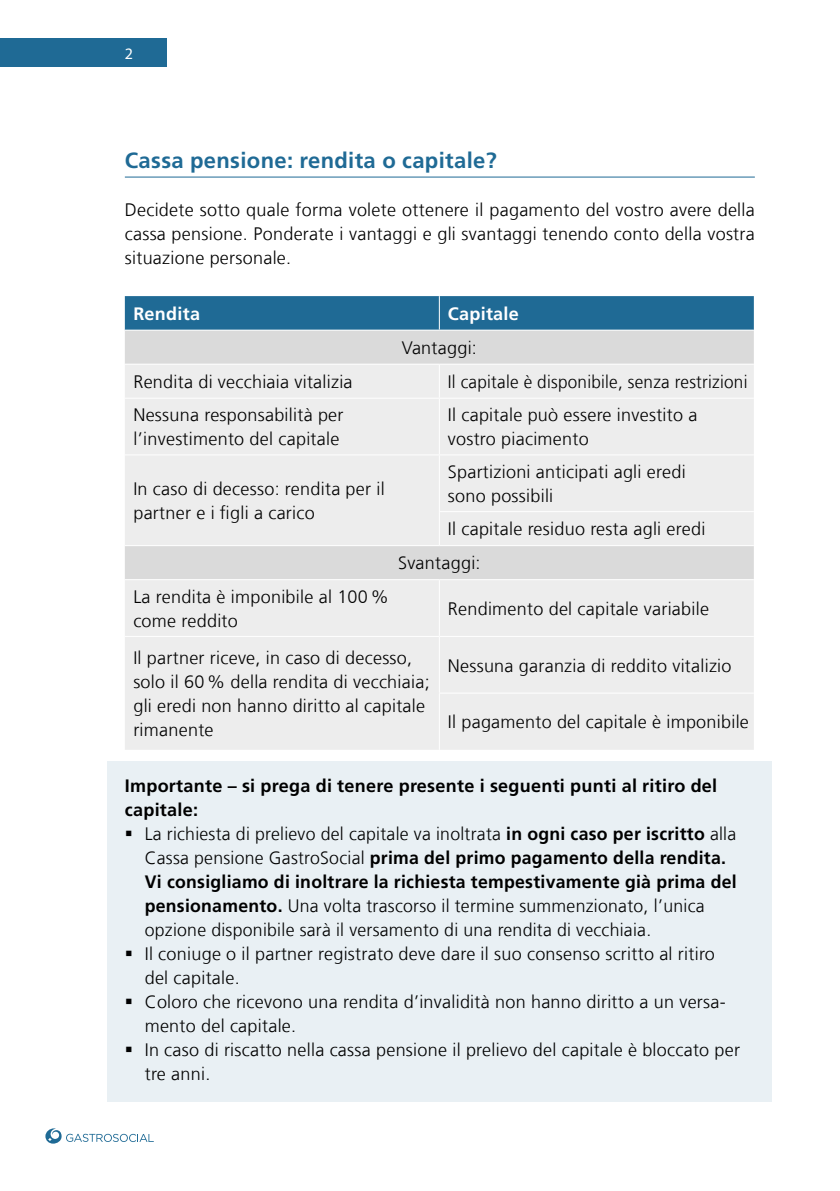
<style>
.page{position:relative;width:840px;height:1191px;background:#fff}
.page>*{position:absolute;margin:0;border:0;box-sizing:border-box;transform-origin:0 0}
.Haupttitel{font:700 22px "Frutiger LT Com";letter-spacing:.015em;color:#1f6a95}
.Lauftext{font:300 18px/24px "Frutiger LT Com";letter-spacing:.015em;color:#000}
.Tabelle_1_Inhalt{font:300 18px/24px "Frutiger LT Com";letter-spacing:.015em;color:#000}
.Untertitel_bold{font:700 18px/24px "Frutiger LT Com";letter-spacing:.015em;color:#000}
.Tabelle_1_Inhalt-2{font:300 18px "Frutiger LT Com";letter-spacing:.015em;color:#000;scale:.95 1}
.Tabelle_1_Head{font:700 18px "Frutiger LT Com";letter-spacing:.015em;color:#fff}
.t1{font:16px "Myriad Pro";color:#fff}
.s1{font-weight:700}
</style>
<div class="page">
<div style="left:0;top:38px;width:166px;height:29px;background:#1f6a95"></div>
<svg style="left:45px;top:1128px;width:109px;height:15px"></svg>
<hr style="left:125px;top:177px;width:629px;height:1px;background:#1f6a95">
<div style="left:108px;top:761px;width:663px;height:77px;background:#e9f0f4"></div>
<div style="left:108px;top:809px;width:663px;height:149px;background:#e9f0f4"></div>
<div style="left:108px;top:929px;width:663px;height:77px;background:#e9f0f4"></div>
<div style="left:108px;top:977px;width:663px;height:77px;background:#e9f0f4"></div>
<div style="left:108px;top:1025px;width:663px;height:77px;background:#e9f0f4"></div>
<div style="left:125px;top:296px;width:628px;height:34px;background:#1f6a95"></div>
<div style="left:125px;top:331px;width:628px;height:33px;background:#dadada"></div>
<svg style="left:125px;top:365px;width:628px;height:385px;background:#ebebeb"></svg>
<hr style="left:438px;top:296px;width:1px;height:34px;background:#fff">
<hr style="left:438px;top:365px;width:1px;height:33px;background:#fff">
<hr style="left:125px;top:398px;width:314px;height:1px;background:#fff">
<hr style="left:439px;top:398px;width:314px;height:1px;background:#fff">
<hr style="left:438px;top:399px;width:1px;height:55px;background:#fff">
<hr style="left:125px;top:454px;width:314px;height:1px;background:#fff">
<hr style="left:439px;top:454px;width:314px;height:1px;background:#fff">
<hr style="left:438px;top:455px;width:1px;height:56px;background:#fff">
<hr style="left:438px;top:511px;width:315px;height:1px;background:#fff">
<hr style="left:438px;top:512px;width:1px;height:33px;background:#fff">
<hr style="left:125px;top:545px;width:314px;height:1px;background:#fff">
<hr style="left:439px;top:545px;width:314px;height:1px;background:#fff">
<hr style="left:125px;top:579px;width:314px;height:1px;background:#fff">
<hr style="left:439px;top:579px;width:314px;height:1px;background:#fff">
<hr style="left:438px;top:580px;width:1px;height:56px;background:#fff">
<hr style="left:125px;top:636px;width:314px;height:1px;background:#fff">
<hr style="left:439px;top:636px;width:314px;height:1px;background:#fff">
<hr style="left:438px;top:637px;width:1px;height:55px;background:#fff">
<hr style="left:438px;top:692px;width:315px;height:1px;background:#fff">
<hr style="left:438px;top:693px;width:1px;height:57px;background:#fff">
<p class="t1" style="left:125px;top:44px;width:10px">2</p>
<p class="Haupttitel" style="left:125px;top:147px;width:373px">Cassa pensione: rendita o capitale?</p>
<p class="Lauftext" style="left:125px;top:198px;width:631px;text-align:justify">Decidete sotto quale forma volete ottenere il pagamento del vostro avere della cassa pensione. Ponderate i vantaggi e gli svantaggi tenendo conto della vostra situazione personale.</p>
<p class="Tabelle_1_Head" style="left:133px;top:302px;width:68px">Rendita</p>
<p class="Tabelle_1_Head" style="left:447px;top:302px;width:72px">Capitale</p>
<p class="Tabelle_1_Inhalt" style="left:401px;top:335px;width:77px">Vantaggi:</p>
<p class="Tabelle_1_Inhalt" style="left:133px;top:369px;width:221px">Rendita di vecchiaia vitalizia</p>
<p class="Tabelle_1_Inhalt-2" style="left:447px;top:370px;width:317px">Il capitale è disponibile, senza restrizioni</p>
<p class="Tabelle_1_Inhalt" style="left:133px;top:403px;width:211px">Nessuna responsabilità per l’investimento del capitale</p>
<p class="Tabelle_1_Inhalt" style="left:447px;top:403px;width:251px">Il capitale può essere investito a vostro piacimento</p>
<p class="Tabelle_1_Inhalt" style="left:133px;top:476px;width:253px">In caso di decesso: rendita per il partner e i figli a carico</p>
<p class="Tabelle_1_Inhalt" style="left:447px;top:459px;width:239px">Spartizioni anticipati agli eredi sono possibili</p>
<p class="Tabelle_1_Inhalt" style="left:447px;top:517px;width:259px">Il capitale residuo resta agli eredi</p>
<p class="Tabelle_1_Inhalt" style="left:398px;top:551px;width:84px">Svantaggi:</p>
<p class="Tabelle_1_Inhalt" style="left:133px;top:584px;width:257px">La rendita è imponibile al 100% come reddito</p>
<p class="Tabelle_1_Inhalt" style="left:447px;top:596px;width:262px">Rendimento del capitale variabile</p>
<p class="Tabelle_1_Inhalt" style="left:133px;top:645px;width:297px">Il partner riceve, in caso di decesso, solo il 60% della rendita di vecchiaia; gli eredi non hanno diritto al capitale rimanente</p>
<p class="Tabelle_1_Inhalt" style="left:447px;top:653px;width:285px">Nessuna garanzia di reddito vitalizio</p>
<p class="Tabelle_1_Inhalt" style="left:447px;top:710px;width:302px">Il pagamento del capitale è imponibile</p>
<p class="Untertitel_bold" style="left:125px;top:774px;width:593px">Importante – si prega di tenere presente i seguenti punti al ritiro del capitale:</p>
<p class="Lauftext" style="left:145px;top:822px;width:593px">La richiesta di prelievo del capitale va inoltrata <span class="s1">in ogni caso per iscritto</span> alla Cassa pensione GastroSocial <span class="s1">prima del primo pagamento della rendita.<br>Vi consigliamo di inoltrare la richiesta tempestivamente già prima del pensionamento.</span> Una volta trascorso il termine summenzionato, l’unica opzione disponibile sarà il versamento di una rendita di vecchiaia.</p>
<p class="Lauftext" style="left:145px;top:942px;width:571px">Il coniuge o il partner registrato deve dare il suo consenso scritto al ritiro del capitale.</p>
<p class="Lauftext" style="left:145px;top:990px;width:582px">Coloro che ricevono una rendita d’invalidità non hanno diritto a un versa&shy;mento del capitale.</p>
<p class="Lauftext" style="left:145px;top:1038px;width:596px">In caso di riscatto nella cassa pensione il prelievo del capitale è bloccato per tre anni.</p>
</div>
